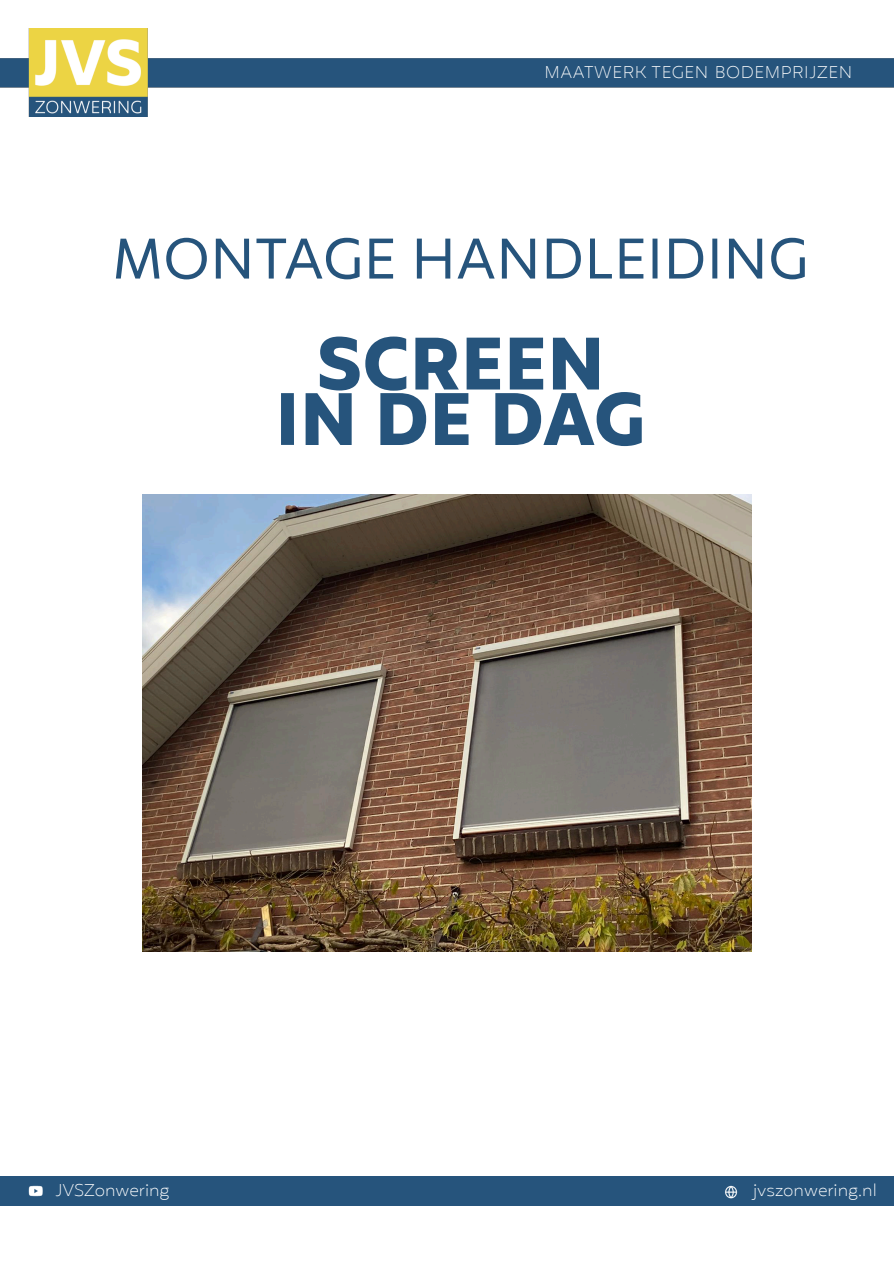
<style>
.page{position:relative;width:894px;height:1264px;background:#fff}
.page>*{position:absolute;margin:0;border:0;box-sizing:border-box;transform-origin:0 0}
.t1{font:700 72px/55.5px "Mohr";color:#26547c;text-align:center}
.t2{font:55.5px "Mohr Alt";color:#26547c}
.t3{font:200 16.5px "Mohr";color:#fff}
.t4{font:200 16.5px "Mohr";letter-spacing:.035em;color:#fff}
</style>
<div class="page">
<div style="left:0;top:1176px;width:893px;height:28px;background:#26547c"></div>
<img style="left:0;top:29px;width:893px;height:87px">
<img style="left:142px;top:494px;width:609px;height:457px">
<p class="t4" style="left:544px;top:63px;width:309px">MAATWERK TEGEN BODEMPRIJZEN</p>
<h2 class="t2" style="left:112px;top:227px;width:697px">MONTAGE HANDLEIDING</h2>
<h1 class="t1" style="left:275px;top:337px;width:372px">SCREEN<br>IN DE DAG</h1>
<p class="t3" style="left:55px;top:1180px;width:116px">JVSZonwering</p>
<p class="t3" style="left:752px;top:1180px;width:125px">jvszonwering.nl</p>
</div>
